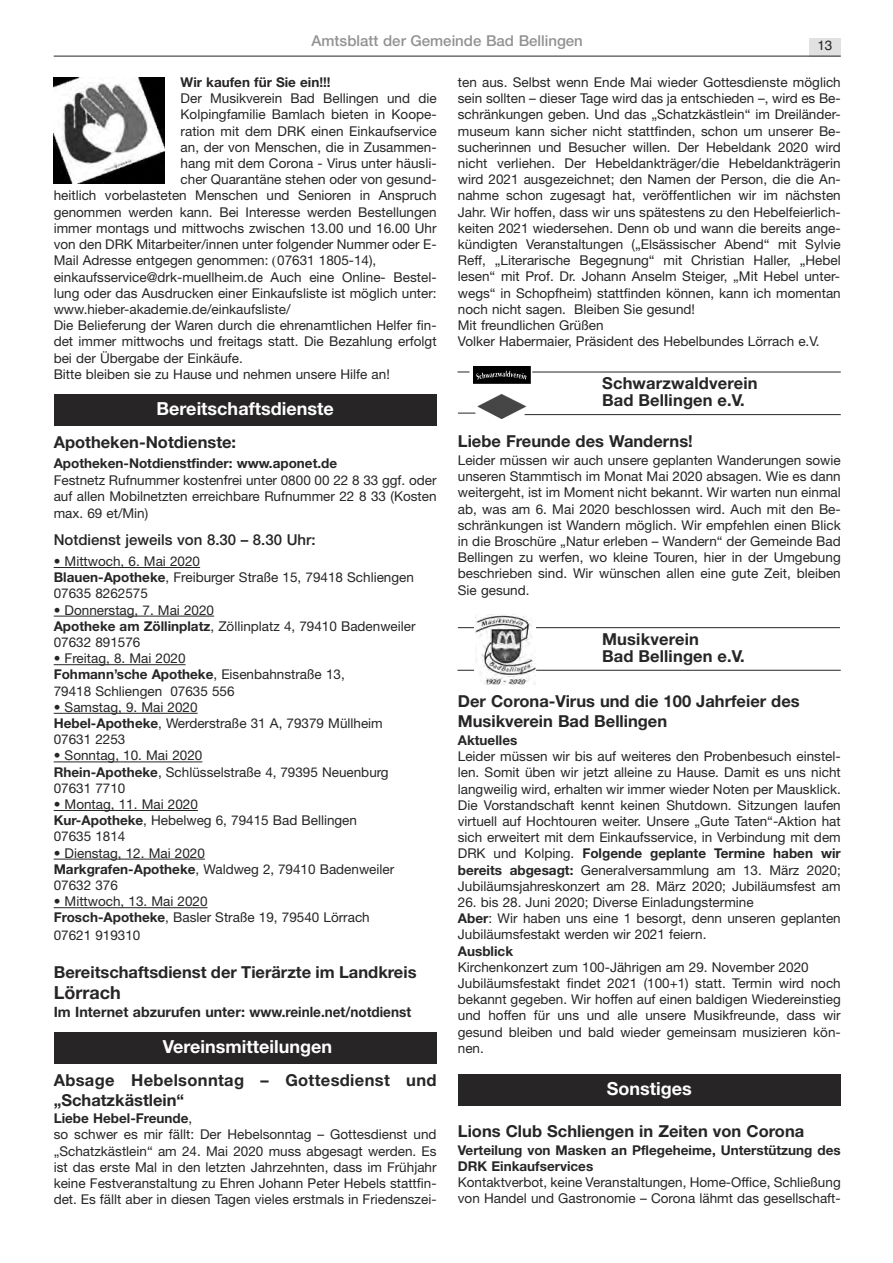
<style>
.page{position:relative;width:893px;height:1263px;background:#fff}
.page>*{position:absolute;margin:0;border:0;box-sizing:border-box;transform-origin:0 0}
.t1{font:700 18px "Helvetica Neue";color:#fff}
.t2{font:700 18px "Helvetica Neue";color:#272526}
.t3{font:700 16.5px/16.5px "Helvetica Neue";color:#272526}
.t4{font:700 16.5px/19.8px "Helvetica Neue";letter-spacing:.02em;color:#272526}
.t5{font:500 15px "Helvetica Neue";color:#939293}
.t6{font:500 15px "Helvetica Neue";color:#272526}
.t7{font:700 14.25px "Helvetica Neue";color:#272526}
.t8{font:13.5px/16.2px "Helvetica Neue";color:#272526}
.t9{font:700 13.5px/16.2px "Helvetica Neue";color:#272526}
.t10{font:13.5px "Helvetica";color:#272526}
.s1{font-weight:700}
</style>
<div class="page">
<div style="left:809px;top:38px;width:31px;height:18px;background:#e1e1e1"></div>
<hr style="left:54px;top:56px;width:786px;height:1px;background:#272526">
<img style="left:54px;top:77px;width:110px;height:106px">
<div style="left:54px;top:394px;width:382px;height:32px;background:#272526"></div>
<hr style="left:54px;top:567px;width:146px;height:1px;background:#272526">
<hr style="left:54px;top:616px;width:160px;height:1px;background:#272526">
<hr style="left:54px;top:664px;width:131px;height:1px;background:#272526">
<hr style="left:54px;top:713px;width:144px;height:1px;background:#272526">
<hr style="left:54px;top:762px;width:148px;height:1px;background:#272526">
<hr style="left:54px;top:810px;width:144px;height:1px;background:#272526">
<hr style="left:54px;top:859px;width:151px;height:1px;background:#272526">
<hr style="left:54px;top:907px;width:154px;height:1px;background:#272526">
<div style="left:54px;top:1033px;width:382px;height:31px;background:#272526"></div>
<img style="left:474px;top:367px;width:56px;height:52px">
<hr style="left:532px;top:372px;width:308px;height:1px;background:#272526">
<hr style="left:524px;top:414px;width:316px;height:1px;background:#272526">
<svg style="left:458px;top:413px;width:17px;height:1px"></svg>
<svg style="left:457px;top:372px;width:12px;height:1px"></svg>
<hr style="left:458px;top:627px;width:381px;height:1px;background:#272526">
<hr style="left:536px;top:670px;width:304px;height:1px;background:#272526">
<hr style="left:457px;top:670px;width:72px;height:1px;background:#272526">
<div style="left:474px;top:611px;width:62px;height:76px;background:#fff"></div>
<img style="left:475px;top:614px;width:60px;height:70px">
<div style="left:458px;top:1074px;width:382px;height:32px;background:#272526"></div>
<p class="t5" style="left:311px;top:35px;width:273px">Amtsblatt der Gemeinde Bad Bellingen</p>
<p class="t10" style="left:817px;top:41px;width:17px">13</p>
<p class="t9" style="left:181px;top:75px;width:151px">Wir kaufen für Sie ein!!!</p>
<p class="t8" style="left:181px;top:92px;width:257px">Der Musikverein Bad Bellingen und die</p>
<p class="t8" style="left:181px;top:108px;width:257px">Kolpingfamilie Bamlach bieten in Koope-</p>
<p class="t8" style="left:181px;top:124px;width:257px">ration mit dem DRK einen Einkaufservice</p>
<p class="t8" style="left:181px;top:140px;width:257px">an, der von Menschen, die in Zusammen-</p>
<p class="t8" style="left:181px;top:156px;width:257px">hang mit dem Corona - Virus unter häusli-</p>
<p class="t8" style="left:181px;top:173px;width:257px">cher Quarantäne stehen oder von gesund-</p>
<p class="t8" style="left:54px;top:189px;width:384px">heitlich vorbelasteten Menschen und Senioren in Anspruch</p>
<p class="t8" style="left:54px;top:205px;width:384px">genommen werden kann. Bei Interesse werden Bestellungen</p>
<p class="t8" style="left:54px;top:221px;width:384px">immer montags und mittwochs zwischen 13.00 und 16.00 Uhr</p>
<p class="t8" style="left:54px;top:237px;width:384px">von den DRK Mitarbeiter/innen unter folgender Nummer oder E-</p>
<p class="t8" style="left:54px;top:254px;width:324px">Mail Adresse entgegen genommen: 07631 1805-14),</p>
<p class="t8" style="left:54px;top:270px;width:384px">einkaufsservice@drk-muellheim.de Auch eine Online- Bestel-</p>
<p class="t8" style="left:54px;top:286px;width:384px">lung oder das Ausdrucken einer Einkaufsliste ist möglich unter:</p>
<p class="t8" style="left:54px;top:303px;width:238px">www.hieber-akademie.de/einkaufsliste/</p>
<p class="t8" style="left:54px;top:319px;width:384px">Die Belieferung der Waren durch die ehrenamtlichen Helfer fin-</p>
<p class="t8" style="left:54px;top:335px;width:384px">det immer mittwochs und freitags statt. Die Bezahlung erfolgt</p>
<p class="t8" style="left:54px;top:351px;width:191px">bei der Übergabe der Einkäufe.</p>
<p class="t8" style="left:54px;top:367px;width:337px">Bitte bleiben sie zu Hause und nehmen unsere Hilfe an!</p>
<h1 class="t1" style="left:157px;top:402px;width:178px">Bereitschaftsdienste</h1>
<p class="t3" style="left:54px;top:436px;width:184px">Apotheken-Notdienste:</p>
<p class="t9" style="left:54px;top:456px;width:285px">Apotheken-Notdienstfinder: www.aponet.de</p>
<p class="t8" style="left:54px;top:473px;width:384px;line-height:16.8px;text-align:justify">Festnetz Rufnummer kostenfrei unter 0800 00 22 8 33 ggf. oder auf allen Mobilnetzten erreichbare Rufnummer 22 8 33 (Kosten max. 69 et/Min)</p>
<p class="t6" style="left:54px;top:534px;width:263px">Notdienst jeweils von 8.30 – 8.30 Uhr:</p>
<p class="t8" style="left:54px;top:555px;width:362px">• Mittwoch, 6. Mai 2020<br><span class="s1">Blauen-Apotheke</span>, Freiburger Straße 15, 79418 Schliengen<br>07635 8262575</p>
<p class="t8" style="left:54px;top:603px;width:363px">• Donnerstag, 7. Mai 2020<br><span class="s1">Apotheke am Zöllinplatz</span>, Zöllinplatz 4, 79410 Badenweiler<br>07632 891576</p>
<p class="t8" style="left:54px;top:652px;width:292px">• Freitag, 8. Mai 2020<br><span class="s1">Fohmann’sche Apotheke</span>, Eisenbahnstraße 13,<br>79418 Schliengen 07635 556</p>
<p class="t8" style="left:54px;top:700px;width:330px">• Samstag, 9. Mai 2020<br><span class="s1">Hebel-Apotheke</span>, Werderstraße 31 A, 79379 Müllheim<br>07631 2253</p>
<p class="t8" style="left:54px;top:749px;width:336px">• Sonntag, 10. Mai 2020<br><span class="s1">Rhein-Apotheke</span>, Schlüsselstraße 4, 79395 Neuenburg<br>07631 7710</p>
<p class="t8" style="left:54px;top:798px;width:305px">• Montag, 11. Mai 2020<br><span class="s1">Kur-Apotheke</span>, Hebelweg 6, 79415 Bad Bellingen<br>07635 1814</p>
<p class="t8" style="left:54px;top:846px;width:342px">• Dienstag, 12. Mai 2020<br><span class="s1">Markgrafen-Apotheke</span>, Waldweg 2, 79410 Badenweiler<br>07632 376</p>
<p class="t8" style="left:54px;top:895px;width:317px">• Mittwoch, 13. Mai 2020<br><span class="s1">Frosch-Apotheke</span>, Basler Straße 19, 79540 Lörrach</p>
<p class="t8" style="left:54px;top:929px;width:88px">07621 919310</p>
<p class="t3" style="left:54px;top:965px;width:364px">Bereitschaftsdienst der Tierärzte im Landkreis</p>
<h1 class="t2" style="left:54px;top:987px;width:69px">Lörrach</h1>
<p class="t7" style="left:54px;top:1006px;width:359px">Im Internet abzurufen unter: www.reinle.net/notdienst</p>
<h1 class="t1" style="left:163px;top:1040px;width:171px">Vereinsmitteilungen</h1>
<p class="t4" style="left:54px;top:1072px;width:384px">Absage Hebelsonntag – Gottesdienst und „Schatzkästlein“</p>
<p class="t8" style="left:54px;top:1112px;width:384px"><span class="s1">Liebe Hebel-Freunde</span>,<br>so schwer es mir fällt: Der Hebelsonntag – Gottesdienst und „Schatzkästlein“ am 24. Mai 2020 muss abgesagt werden. Es ist das erste Mal in den letzten Jahrzehnten, dass im Frühjahr keine Festveranstaltung zu Ehren Johann Peter Hebels stattfin&shy;det. Es fällt aber in diesen Tagen vieles erstmals in Friedenszei-</p>
<p class="t8" style="left:458px;top:75px;width:384px">ten aus. Selbst wenn Ende Mai wieder Gottesdienste möglich sein sollten – dieser Tage wird das ja entschieden –, wird es Be&shy;schränkungen geben. Und das „Schatzkästlein“ im Dreiländer&shy;museum kann sicher nicht stattfinden, schon um unserer Be&shy;sucherinnen und Besucher willen. Der Hebeldank 2020 wird nicht verliehen. Der Hebeldankträger/die Hebeldankträgerin wird 2021 ausgezeichnet; den Namen der Person, die die An&shy;nahme schon zugesagt hat, veröffentlichen wir im nächsten Jahr. Wir hoffen, dass wir uns spätestens zu den Hebelfeierlich&shy;keiten 2021 wiedersehen. Denn ob und wann die bereits ange&shy;kündigten Veranstaltungen („Elsässischer Abend“ mit Sylvie Reff, „Literarische Begegnung“ mit Christian Haller, „Hebel lesen“ mit Prof. Dr. Johann Anselm Steiger, „Mit Hebel unter&shy;wegs“ in Schopfheim) stattfinden können, kann ich momentan noch nicht sagen. Bleiben Sie gesund!<br>Mit freundlichen Grüßen<br>Volker Habermaier, Präsident des Hebelbundes Lörrach e.V.</p>
<p class="t3" style="left:602px;top:377px;width:157px">Schwarzwaldverein<br>Bad Bellingen e.V.</p>
<p class="t3" style="left:458px;top:435px;width:236px">Liebe Freunde des Wanderns!</p>
<p class="t8" style="left:458px;top:453px;width:384px;text-align:justify">Leider müssen wir auch unsere geplanten Wanderungen sowie unseren Stammtisch im Monat Mai 2020 absagen. Wie es dann weitergeht, ist im Moment nicht bekannt. Wir warten nun einmal ab, was am 6. Mai 2020 beschlossen wird. Auch mit den Be&shy;schränkungen ist Wandern möglich. Wir empfehlen einen Blick in die Broschüre „Natur erleben – Wandern“ der Gemeinde Bad Bellingen zu werfen, wo kleine Touren, hier in der Umgebung beschrieben sind. Wir wünschen allen eine gute Zeit, bleiben Sie gesund.</p>
<p class="t3" style="left:602px;top:633px;width:144px">Musikverein<br>Bad Bellingen e.V.</p>
<p class="t3" style="left:458px;top:693px;width:343px;line-height:19.8px">Der Corona-Virus und die 100 Jahrfeier des<br>Musikverein Bad Bellingen</p>
<p class="t9" style="left:458px;top:733px;width:61px">Aktuelles</p>
<p class="t8" style="left:458px;top:750px;width:384px;text-align:justify">Leider müssen wir bis auf weiteres den Probenbesuch einstel&shy;len. Somit üben wir jetzt alleine zu Hause. Damit es uns nicht langweilig wird, erhalten wir immer wieder Noten per Mausklick.<br>Die Vorstandschaft kennt keinen Shutdown. Sitzungen laufen virtuell auf Hochtouren weiter. Unsere „Gute Taten“-Aktion hat sich erweitert mit dem Einkaufsservice, in Verbindung mit dem DRK und Kolping. <span class="s1">Folgende geplante Termine haben wir bereits abgesagt:</span> Generalversammlung am 13. März 2020; Jubiläumsjahreskonzert am 28. März 2020; Jubiläumsfest am</p>
<p class="t8" style="left:458px;top:895px;width:384px">26. bis 28. Juni 2020; Diverse Einladungstermine<br><span class="s1">Aber</span>: Wir haben uns eine 1 besorgt, denn unseren geplanten<br>Jubiläumsfestakt werden wir 2021 feiern.</p>
<p class="t9" style="left:458px;top:944px;width:57px">Ausblick</p>
<p class="t8" style="left:458px;top:960px;width:384px">Kirchenkonzert zum 100-Jährigen am 29. November 2020<br>Jubiläumsfestakt findet 2021 (100+1) statt. Termin wird noch bekannt gegeben. Wir hoffen auf einen baldigen Wiedereinstieg und hoffen für uns und alle unsere Musikfreunde, dass wir gesund bleiben und bald wieder gemeinsam musizieren kön&shy;nen.</p>
<h1 class="t1" style="left:606px;top:1082px;width:86px">Sonstiges</h1>
<p class="t3" style="left:458px;top:1124px;width:348px">Lions Club Schliengen in Zeiten von Corona</p>
<p class="t9" style="left:458px;top:1143px;width:384px">Verteilung von Masken an Pflegeheime, Unterstützung des<br>DRK Einkaufservices</p>
<p class="t8" style="left:458px;top:1175px;width:384px">Kontaktverbot, keine Veranstaltungen, Home-Office, Schließung von Handel und Gastronomie – Corona lähmt das gesellschaft-</p>
</div>
